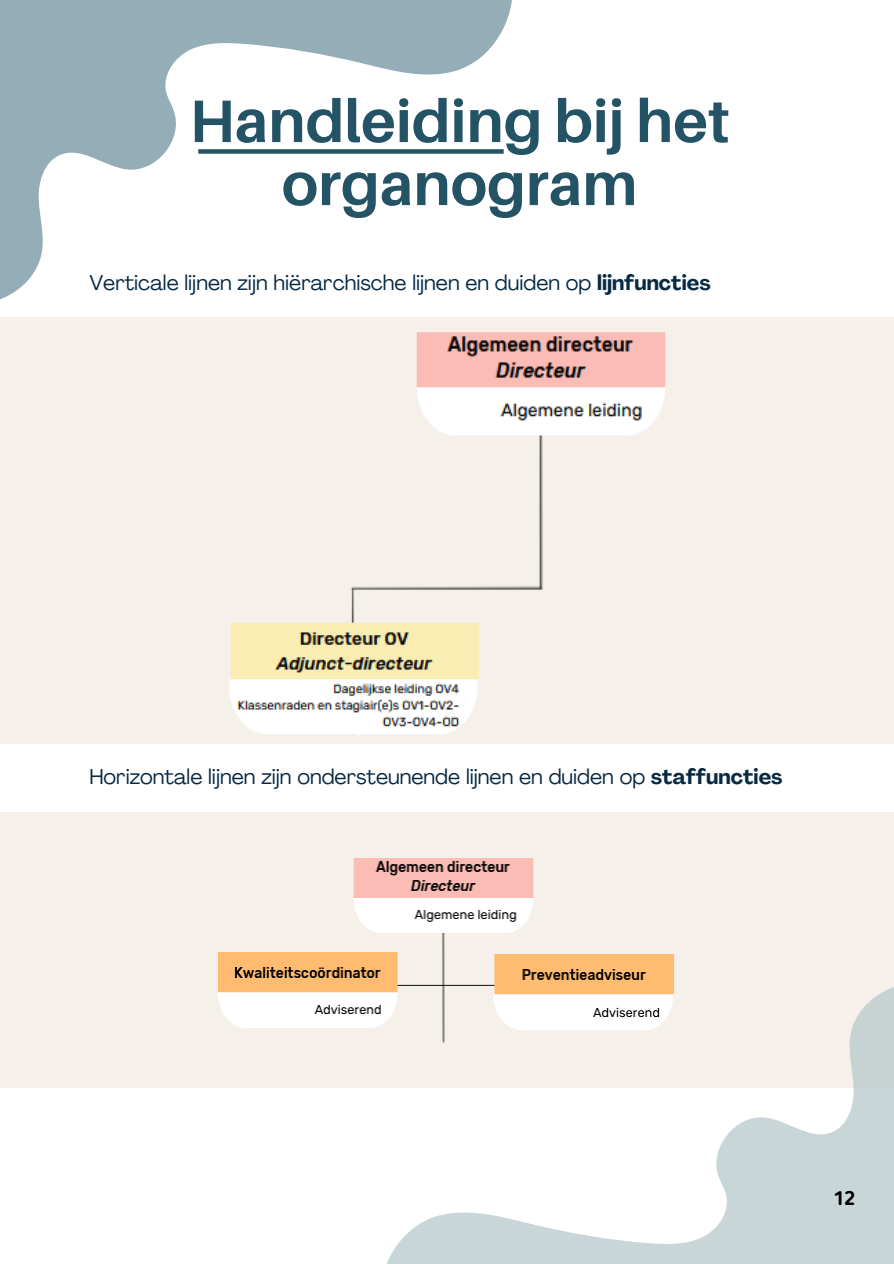
<style>
.page{position:relative;width:894px;height:1264px;background:#fff}
.page>*{position:absolute;margin:0;border:0;box-sizing:border-box;transform-origin:0 0}
.t1{font:700 60px/63px "Aileron";color:#255366;text-align:center}
.t2{font:21.15px "Agrandir";color:#072a44}
.t3{font:700 19.5px "Blogger Sans";color:#000}
.s1{font-weight:700}
</style>
<div class="page">
<div style="left:0;top:317px;width:893px;height:427px;background:#f5f0ea"></div>
<img style="left:229px;top:332px;width:437px;height:404px">
<div style="left:0;top:811px;width:893px;height:276px;background:#f5f0ea"></div>
<img style="left:218px;top:858px;width:456px;height:170px">
<svg style="left:0;top:0;width:512px;height:300px"></svg>
<svg style="left:378px;top:982px;width:515px;height:281px"></svg>
<div style="left:198px;top:149px;width:305px;height:5px;background:#255366"></div>
<p class="t1" style="left:189px;top:88px;width:541px">Handleiding bij het organogram</p>
<p class="t2" style="left:89px;top:274px;width:622px">Verticale lijnen zijn hiërarchische lijnen en duiden op <span class="s1">lijnfuncties</span></p>
<p class="t2" style="left:89px;top:768px;width:694px">Horizontale lijnen zijn ondersteunende lijnen en duiden op <span class="s1">staffuncties</span></p>
<p class="t3" style="left:833px;top:1189px;width:23px">12</p>
</div>
